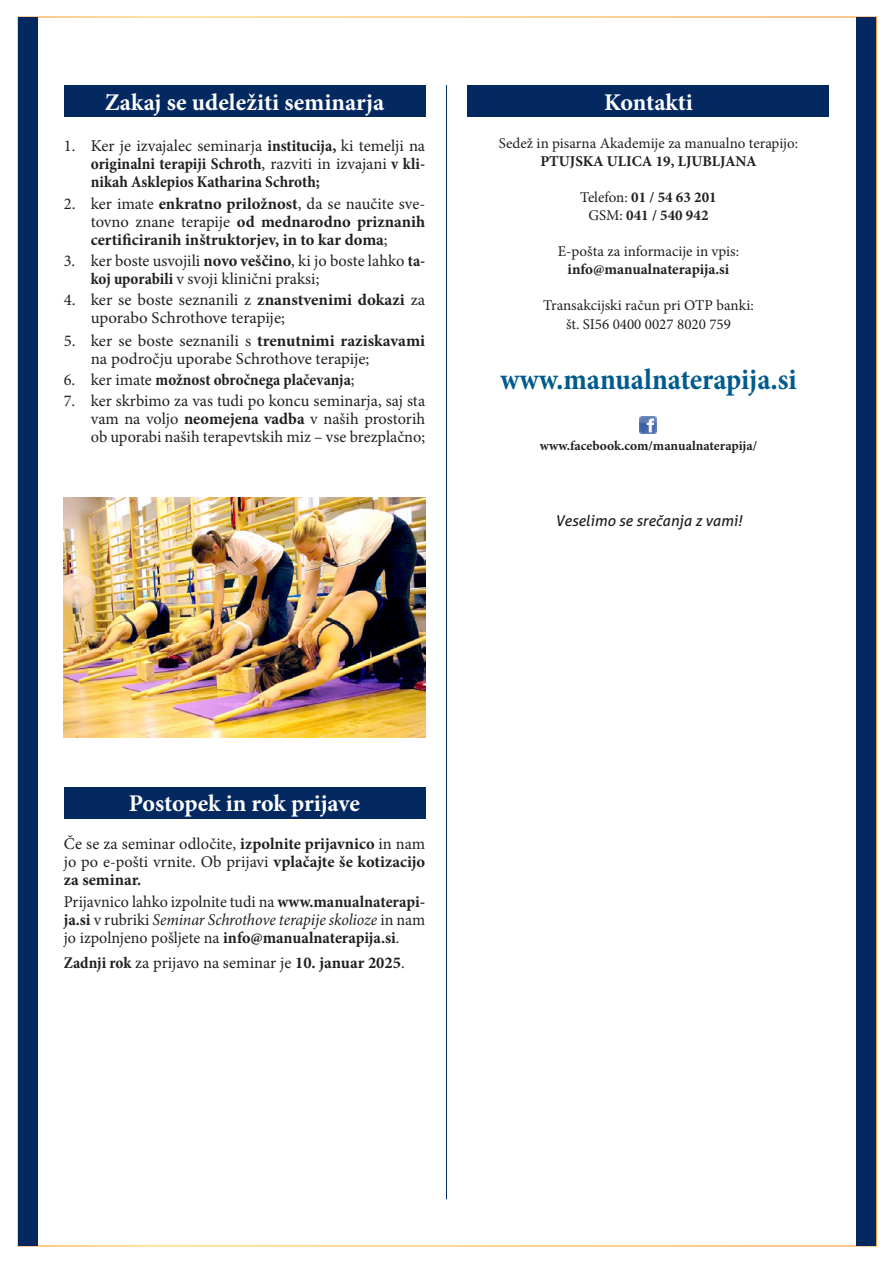
<style>
.page{position:relative;width:893px;height:1263px;background:#fff}
.page>*{position:absolute;margin:0;border:0;box-sizing:border-box;transform-origin:0 0}
.t1{font:700 condensed 30px "Minion Pro";color:#005b8d}
.t2{font:700 24px "Minion Pro";color:#fff}
.t3{font:16.5px/18px "Minion Pro";color:#231f20}
.t4{font:700 condensed 16.5px/18px "Minion Pro";color:#231f20;text-align:justify}
.t5{font:700 16.5px/18px "Minion Pro";color:#231f20;text-align:justify}
.t6{font:15px "Minion Pro";color:#231f20}
.t7{font:700 15px "Minion Pro";color:#231f20}
.t8{font:italic 15px "Aller";color:#231f20}
.t9{font:700 13.5px "Minion Pro";color:#231f20}
.s1{font-weight:400;font-stretch:normal}
.s2{font-weight:400}
.s3{font-weight:700}
.s4{font-weight:700;font-stretch:condensed}
.s5{font-style:italic}
</style>
<div class="page">
<div style="left:18px;top:17px;width:20px;height:1228px;background:#042961"></div>
<div style="left:857px;top:17px;width:19px;height:1228px;background:#042961"></div>
<hr style="left:446px;top:85px;width:1px;height:1114px;background:#042961">
<div style="left:64px;top:85px;width:361px;height:32px;background:#042961"></div>
<div style="left:64px;top:787px;width:361px;height:32px;background:#042961"></div>
<div style="left:468px;top:85px;width:361px;height:32px;background:#042961"></div>
<img style="left:640px;top:417px;width:17px;height:17px">
<img style="left:64px;top:497px;width:361px;height:240px">
<p class="t2" style="left:105px;top:85px;width:281px">Zakaj se udeležiti seminarja</p>
<p class="t4" style="left:91px;top:137px;width:336px;text-indent:-27px"><span class="s1">1. Ker je izvajalec seminarja</span> institucija, <span class="s1">ki temelji na </span>originalni terapiji Schroth<span class="s1">, razviti in izvajani</span> v kli&shy;nikah Asklepios Katharina Schroth;</p>
<p class="t5" style="left:91px;top:195px;width:336px;text-indent:-27px"><span class="s2">2. ker imate</span> enkratno priložnost<span class="s2">, da se naučite sve&shy;tovno znane terapije</span> od mednarodno priznanih certificiranih inštruktorjev, in to kar doma<span class="s2">;</span></p>
<p class="t3" style="left:91px;top:252px;width:336px;text-indent:-27px">3. ker boste usvojili <span class="s3">novo veščino</span>, ki jo boste lahko <span class="s4">ta&shy;koj uporabili</span> v svoji klinični praksi;</p>
<p class="t3" style="left:91px;top:291px;width:336px;text-indent:-27px">4. ker se boste seznanili z <span class="s3">znanstvenimi dokazi</span> za uporabo Schrothove terapije;</p>
<p class="t3" style="left:91px;top:332px;width:336px;text-indent:-27px">5. ker se boste seznanili s <span class="s3">trenutnimi raziskavami </span>na področju uporabe Schrothove terapije;</p>
<p class="t4" style="left:64px;top:371px;width:292px"><span class="s1">6. ker imate</span> možnost obročnega plačevanja<span class="s1">;</span></p>
<p class="t3" style="left:91px;top:392px;width:336px;text-align:justify;text-indent:-27px">7. ker skrbimo za vas tudi po koncu seminarja, saj sta vam na voljo <span class="s3">neomejena vadba</span> v naših prostorih ob uporabi naših terapevtskih miz – vse brezplačno;</p>
<p class="t2" style="left:604px;top:85px;width:90px">Kontakti</p>
<p class="t6" style="left:499px;top:133px;width:301px">Sedež in pisarna Akademije za manualno terapijo:</p>
<p class="t7" style="left:540px;top:151px;width:218px">PTUJSKA ULICA 19, LJUBLJANA</p>
<p class="t7" style="left:580px;top:187px;width:138px"><span class="s2">Telefon:</span> 01 / 54 63 201</p>
<p class="t7" style="left:588px;top:205px;width:122px"><span class="s2">GSM:</span> 041 / 540 942</p>
<p class="t6" style="left:558px;top:241px;width:183px">E-pošta za informacije in vpis:</p>
<p class="t7" style="left:568px;top:259px;width:163px">info@manualnaterapija.si</p>
<p class="t6" style="left:543px;top:295px;width:212px">Transakcijski račun pri OTP banki:</p>
<p class="t6" style="left:566px;top:314px;width:166px">št. SI56 0400 0027 8020 759</p>
<p class="t1" style="left:500px;top:359px;width:298px">www.manualnaterapija.si</p>
<p class="t9" style="left:540px;top:436px;width:219px">www.facebook.com/manualnaterapija/</p>
<p class="t8" style="left:555px;top:511px;width:188px">Veselimo se srečanja z vami!</p>
<p class="t2" style="left:129px;top:787px;width:233px">Postopek in rok prijave</p>
<p class="t3" style="left:64px;top:834px;width:363px;text-align:justify">Če se za seminar odločite, <span class="s3">izpolnite prijavnico</span> in nam jo po e-pošti vrnite. Ob prijavi <span class="s3">vplačajte še kotizacijo za seminar.</span></p>
<p class="t3" style="left:64px;top:893px;width:363px;text-align:justify">Prijavnico lahko izpolnite tudi na <span class="s3">www.manualnaterapi&shy;ja.si</span> v rubriki <span class="s5">Seminar Schrothove terapije skolioze</span> in nam jo izpolnjeno pošljete na <span class="s3">info@manualnaterapija.si</span>.</p>
<p class="t3" style="left:64px;top:954px;width:343px"><span class="s4">Zadnji rok</span> za prijavo na seminar je <span class="s3">10. januar 2025</span>.</p>
</div>
